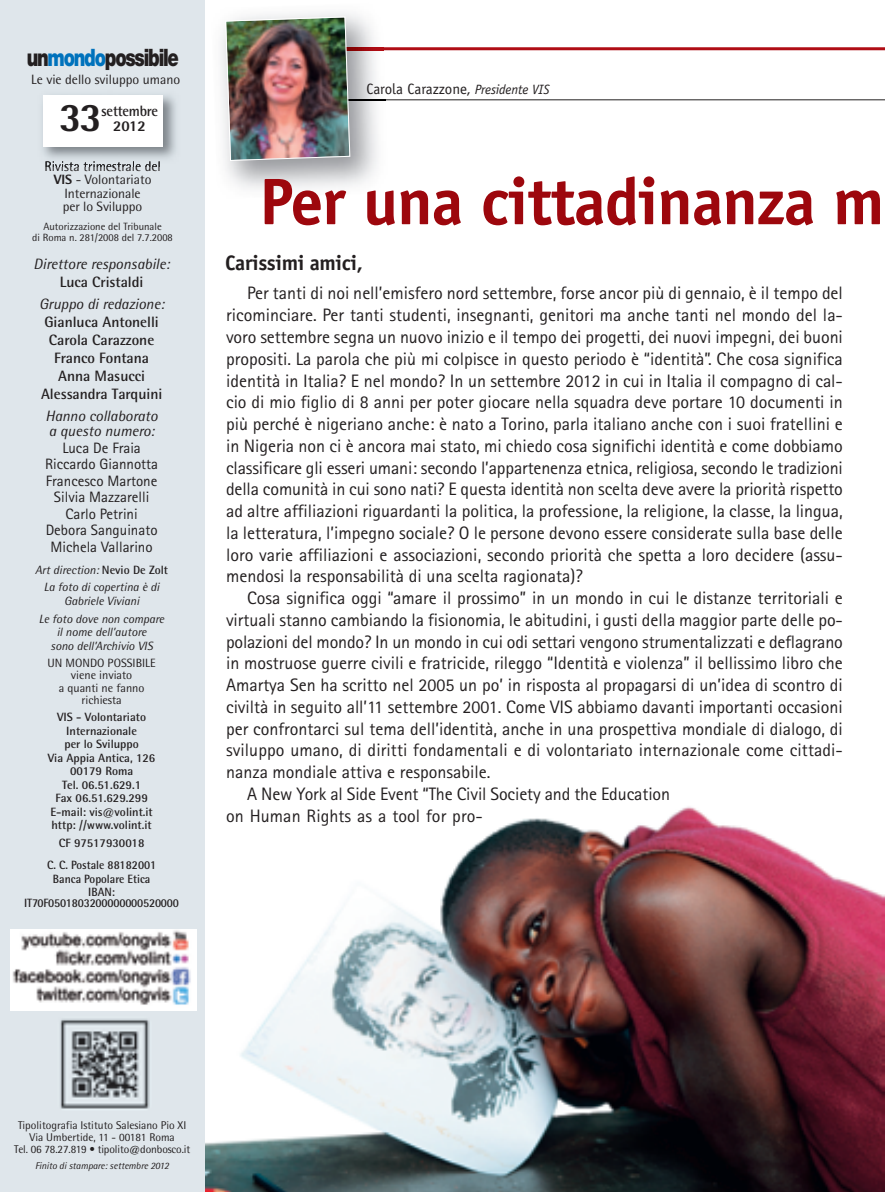
<style>
.page{position:relative;width:885px;height:1192px;background:#fff}
.page>*{position:absolute;margin:0;border:0;box-sizing:border-box;transform-origin:0 0}
.t1{font:700 66px "Officina Sans";letter-spacing:-.015em;color:#9d070d}
.t2{font:800 40.5px "Rotis Semi Sans";color:#231f20}
.t3{font:900 24px "Helvetica Neue";letter-spacing:-.065em;color:#231f20;scale:.75 1}
.t4{font:700 21px "Officina Sans";letter-spacing:-.015em;color:#231f20}
.t5{font:18px/21.8px "Rotis Sans Serif";color:#231f20;text-align:justify}
.t6{font:15px/16.5px "Rotis Sans Serif";color:#231f20;text-align:center}
.t7{font:700 15px/18px "Rotis Semi Sans";color:#231f20;text-align:center}
.t8{font:italic 15px/15px "Rotis Semi Sans";color:#231f20}
.t9{font:15px "Officina Sans";color:#231f20}
.t10{font:700 15px "Rotis Semi Sans";color:#231f20;scale:.95 1}
.t11{font:800 15px "Rotis Semi Sans";color:#231f20}
.t12{font:13.5px/13.5px "Rotis Semi Sans";color:#231f20;text-align:center}
.t13{font:700 12px/13.5px "Rotis Semi Sans";color:#231f20;text-align:center}
.t14{font:italic 12px/17.7px "Rotis Semi Sans";color:#231f20;text-align:center}
.t15{font:12px/12px "Rotis Semi Sans";color:#231f20;text-align:center}
.t16{font:700 12px/13.5px "Rotis Semi Sans";color:#231f20;text-align:center;scale:.95 1}
.t17{font:11.25px/12px "Rotis Semi Sans";color:#231f20;text-align:center}
.t18{font:10.5px/10.5px "Rotis Semi Sans";color:#231f20;text-align:center}
.t19{font:italic 9.75px "Rotis Semi Sans";letter-spacing:-.01em;color:#231f20}
.s1{color:#0072bc}
.s2{font-weight:800}
.s3{font-weight:700;font-style:normal}
.s4{font-style:italic;font-size:13.5px}
</style>
<div class="page">
<img style="left:884px;top:47px;width:1px;height:1144px">
<img style="left:205px;top:806px;width:679px;height:385px">
<div style="left:0;top:0;width:205px;height:1191px;background:#dfe6eb"></div>
<img style="left:42px;top:95px;width:134px;height:71px">
<img style="left:46px;top:161px;width:114px;height:5px">
<div style="left:44px;top:96px;width:119px;height:51px;background:#fff"></div>
<hr style="left:328px;top:47px;width:556px;height:3px;background:#b00d15">
<hr style="left:328px;top:99px;width:556px;height:1px;background:#231f20">
<img style="left:221px;top:13px;width:167px;height:176px">
<img style="left:351px;top:47px;width:32px;height:3px">
<img style="left:351px;top:99px;width:34px;height:1px">
<img style="left:225px;top:16px;width:126px;height:145px">
<img style="left:60px;top:1019px;width:90px;height:90px">
<img style="left:10px;top:929px;width:186px;height:80px">
<h3 class="t3" style="left:27px;top:49px;width:204px">un<span class="s1">mondo</span>possibile</h3>
<p class="t12" style="left:31px;top:74px;width:150px">Le vie dello sviluppo umano</p>
<h2 class="t2" style="left:59px;top:103px;width:44px">33</h2>
<p class="t10" style="left:101px;top:105px;width:61px">settembre</p>
<p class="t11" style="left:113px;top:120px;width:34px">2012</p>
<p class="t12" style="left:44px;top:161px;width:118px">Rivista trimestrale del<br><span class="s2">VIS</span> - Volontariato<br>Internazionale<br>per lo Sviluppo</p>
<p class="t18" style="left:32px;top:222px;width:142px">Autorizzazione del Tribunale<br>di Roma n. 281/2008 del 7.7.2008</p>
<p class="t8" style="left:33px;top:257px;width:138px">Direttore responsabile:</p>
<p class="t7" style="left:60px;top:274px;width:85px">Luca Cristaldi</p>
<p class="t8" style="left:39px;top:298px;width:127px">Gruppo di redazione:</p>
<p class="t7" style="left:41px;top:314px;width:123px">Gianluca Antonelli<br>Carola Carazzone<br>Franco Fontana<br>Anna Masucci<br>Alessandra Tarquini</p>
<p class="t8" style="left:46px;top:410px;width:114px">Hanno collaborato a questo numero:</p>
<p class="t6" style="left:45px;top:440px;width:114px">Luca De Fraia<br>Riccardo Giannotta<br>Francesco Martone<br>Silvia Mazzarelli<br>Carlo Petrini<br>Debora Sanguinato<br>Michela Vallarino</p>
<p class="t14" style="left:35px;top:562px;width:135px">Art direction: <span class="s3">Nevio De Zolt<br></span>La foto di copertina è di</p>
<p class="t14" style="left:39px;top:593px;width:127px">Gabriele Viviani<br>Le foto dove non compare</p>
<p class="t14" style="left:50px;top:626px;width:104px;line-height:13.5px">il nome dell’autore sono dell’Archivio VIS</p>
<p class="t15" style="left:48px;top:658px;width:110px">UN MONDO POSSIBILE viene inviato<br>a quanti ne fanno richiesta</p>
<p class="t13" style="left:48px;top:711px;width:109px">VIS - Volontariato<br>Internazionale<br>per lo Sviluppo<br>Via Appia Antica, 126<br>00179 Roma<br>Tel. 06.51.629.1<br>Fax 06.51.629.299<br>E-mail: vis@volint.it http: //www.volint.it</p>
<p class="t13" style="left:47px;top:833px;width:111px;line-height:22px">CF 97517930018<br>C. C. Postale 88182001</p>
<p class="t16" style="left:53px;top:872px;width:104px">Banca Popolare Etica<br>IBAN:</p>
<p class="t16" style="left:24px;top:896px;width:164px">IT70F0501803200000000520000</p>
<p class="t9" style="left:366px;top:83px;width:185px">Carola Carazzone, <span class="s4">Presidente VIS</span></p>
<h1 class="t1" style="left:259px;top:177px;width:626px">Per una cittadinanza m</h1>
<p class="t4" style="left:225px;top:255px;width:139px">Carissimi amici,</p>
<p class="t5" style="left:226px;top:284px;width:618px;text-indent:21px">Per tanti di noi nell’emisfero nord settembre, forse ancor più di gennaio, è il tempo del ricominciare. Per tanti studenti, insegnanti, genitori ma anche tanti nel mondo del la&shy;voro settembre segna un nuovo inizio e il tempo dei progetti, dei nuovi impegni, dei buoni propositi. La parola che più mi colpisce in questo periodo è “identità”. Che cosa significa identità in Italia? E nel mondo? In un settembre 2012 in cui in Italia il compagno di cal&shy;cio di mio figlio di 8 anni per poter giocare nella squadra deve portare 10 documenti in più perché è nigeriano anche: è nato a Torino, parla italiano anche con i suoi fratellini e in Nigeria non ci è ancora mai stato, mi chiedo cosa significhi identità e come dobbiamo classificare gli esseri umani: secondo l’appartenenza etnica, religiosa, secondo le tradizioni della comunità in cui sono nati? E questa identità non scelta deve avere la priorità rispetto ad altre affiliazioni riguardanti la politica, la professione, la religione, la classe, la lingua, la letteratura, l’impegno sociale? O le persone devono essere considerate sulla base delle loro varie affiliazioni e associazioni, secondo priorità che spetta a loro decidere (assu&shy;mendosi la responsabilità di una scelta ragionata)?</p>
<p class="t5" style="left:247px;top:589px;width:597px">Cosa significa oggi “amare il prossimo” in un mondo in cui le distanze territoriali e</p>
<p class="t5" style="left:226px;top:610px;width:618px">virtuali stanno cambiando la fisionomia, le abitudini, i gusti della maggior parte delle po-</p>
<p class="t5" style="left:226px;top:632px;width:618px">polazioni del mondo? In un mondo in cui odi settari vengono strumentalizzati e deflagrano</p>
<p class="t5" style="left:226px;top:654px;width:618px">in mostruose guerre civili e fratricide, rileggo “Identità e violenza” il bellissimo libro che</p>
<p class="t5" style="left:226px;top:676px;width:618px">Amartya Sen ha scritto nel 2005 un po’ in risposta al propagarsi di un’idea di scontro di</p>
<p class="t5" style="left:226px;top:697px;width:618px">civiltà in seguito all’11 settembre 2001. Come VIS abbiamo davanti importanti occasioni</p>
<p class="t5" style="left:226px;top:719px;width:618px">per confrontarci sul tema dell’identità, anche in una prospettiva mondiale di dialogo, di</p>
<p class="t5" style="left:226px;top:741px;width:618px">sviluppo umano, di diritti fondamentali e di volontariato internazionale come cittadi-</p>
<p class="t5" style="left:226px;top:763px;width:266px">nanza mondiale attiva e responsabile.</p>
<p class="t5" style="left:247px;top:784px;width:424px">A New York al Side Event “The Civil Society and the Education</p>
<p class="t5" style="left:226px;top:806px;width:258px">on Human Rights as a tool for pro-</p>
<p class="t17" style="left:14px;top:1120px;width:177px">Tipolitografia Istituto Salesiano Pio XI<br>Via Umbertide, 11 - 00181 Roma<br>Tel. 06 78.27.819 • tipolito@donbosco.it</p>
<p class="t19" style="left:35px;top:1161px;width:135px">Finito di stampare: settembre 2012</p>
</div>
